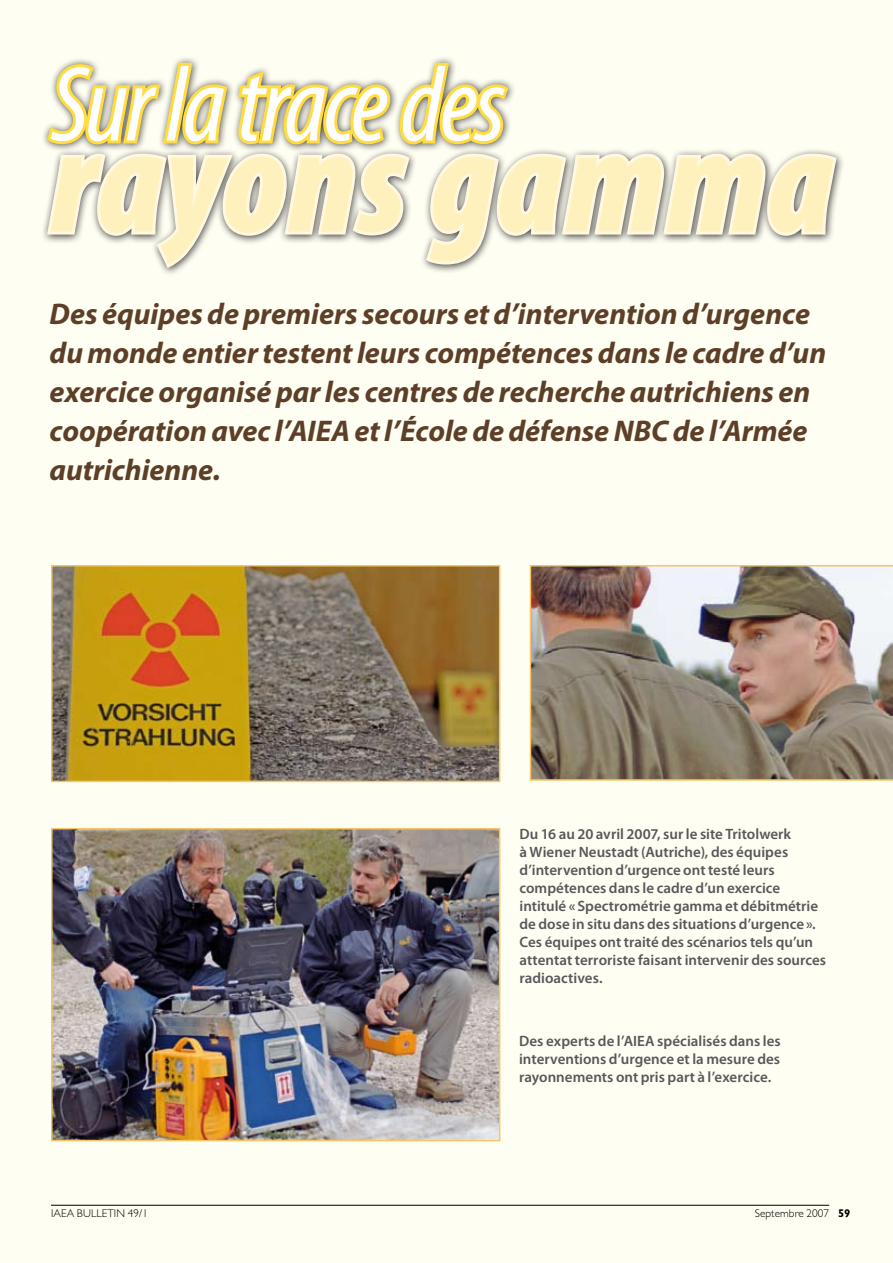
<style>
.page{position:relative;width:893px;height:1263px;background:#fffef3}
.page>*{position:absolute;margin:0;border:0;box-sizing:border-box;transform-origin:0 0}
.t1{font:italic 900 condensed 150px "Myriad Pro";letter-spacing:.02em;color:#fff1be;scale:.96 1}
.t2{font:italic condensed 108px "Myriad Pro";letter-spacing:-.02em;color:#fff}
.t3{font:italic 700 30px/39px "Myriad Pro";color:#5d3e27}
.t4{font:600 15px/18px "Myriad Pro";color:#58585a}
.t5{font:300 11.25px "Gill Sans";letter-spacing:.01em;color:#000}
.s1{font-weight:700}
</style>
<div class="page">
<hr style="left:51px;top:1205px;width:778px;height:1px;background:#000">
<img style="left:54px;top:568px;width:443px;height:211px">
<div style="left:51px;top:565px;width:449px;height:217px;border:2px solid #f7c563"></div>
<img style="left:530px;top:565px;width:363px;height:216px">
<img style="left:54px;top:831px;width:443px;height:307px">
<div style="left:51px;top:828px;width:449px;height:313px;border:2px solid #f7c563"></div>
<svg style="left:43px;top:59px;width:797px;height:213px"></svg>
<h2 class="t2" style="left:51px;top:40px;width:456px">Sur la trace des</h2>
<h1 class="t1" style="left:51px;top:102px;width:815px">rayons gamma</h1>
<p class="t3" style="left:50px;top:295px;width:778px">Des équipes de premiers secours et d’intervention d’urgence du monde entier testent leurs compétences dans le cadre d’un exercice organisé par les centres de recherche autrichiens en coopération avec l’AIEA et l’École de défense NBC de l’Armée autrichienne.</p>
<p class="t4" style="left:519px;top:825px;width:308px">Du 16 au 20 avril 2007, sur le site Tritolwerk<br>à Wiener Neustadt (Autriche), des équipes d’intervention d’urgence ont testé leurs compétences dans le cadre d’un exercice intitulé «Spectrométrie gamma et débitmétrie de dose in situ dans des situations d’urgence».<br>Ces équipes ont traité des scénarios tels qu’un attentat terroriste faisant intervenir des sources radioactives.</p>
<p class="t4" style="left:519px;top:1032px;width:263px;text-align:justify">Des experts de l’AIEA spécialisés dans les interventions d’urgence et la mesure des rayonnements ont pris part à l’exercice.</p>
<p class="t5" style="left:51px;top:1207px;width:99px">IAEA BULLETIN 49/1</p>
<p class="t5" style="left:755px;top:1207px;width:97px">Septembre 2007 <span class="s1">59</span></p>
</div>
